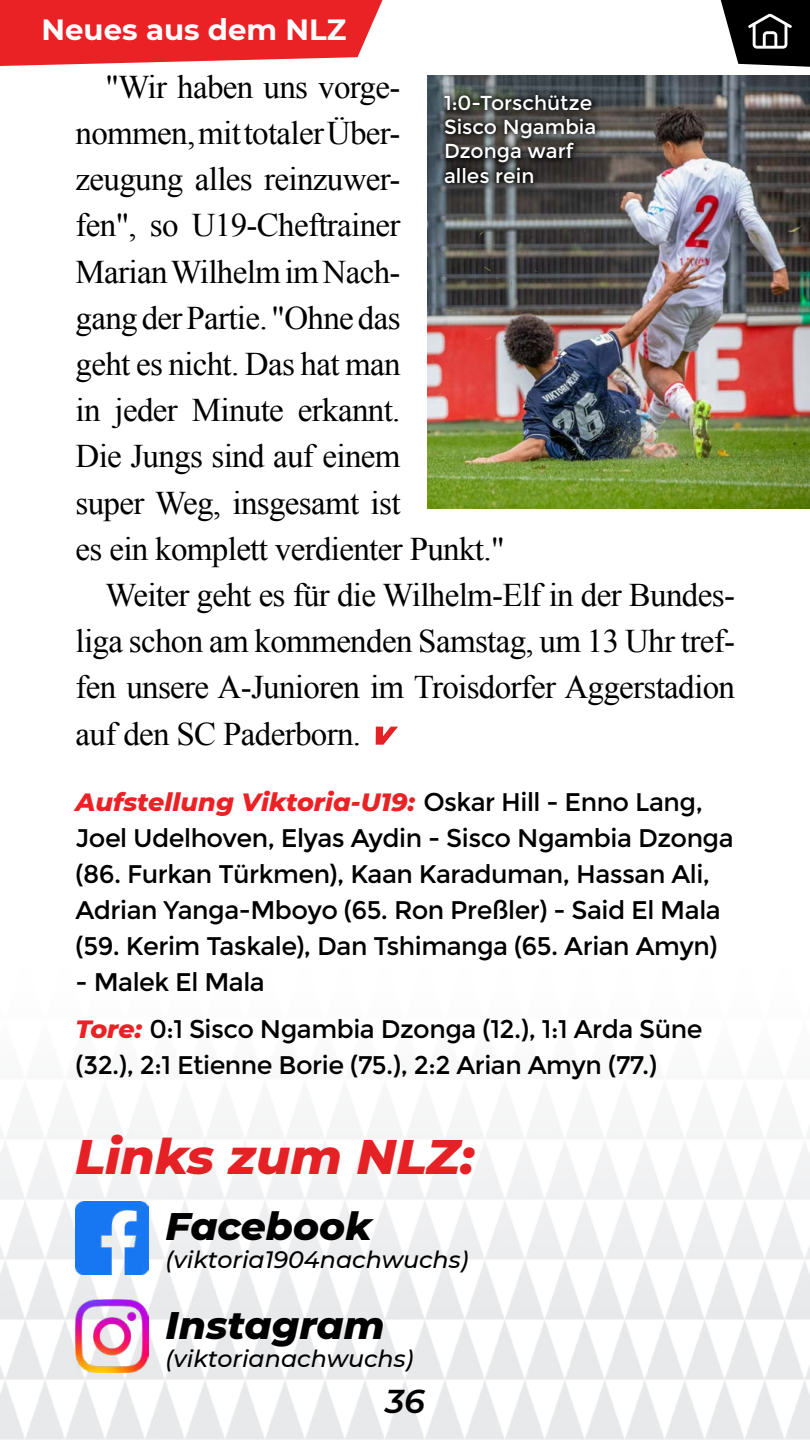
<style>
.page{position:relative;width:810px;height:1440px;background:#fff}
.page>*{position:absolute;margin:0;border:0;box-sizing:border-box;transform-origin:0 0}
.t1{font:italic 800 49.5px "Montserrat";color:#e52125}
.t2{font:italic 800 39.22px "Montserrat";color:#000}
.t3{font:33px "Times New Roman";letter-spacing:-.02em;color:#000}
.t4{font:italic 600 33px "Montserrat";color:#000}
.t5{font:700 29.25px "Montserrat";color:#fff}
.t6{font:25.5px/36px "Montserrat";letter-spacing:-.02em;color:#000}
.t7{font:italic 500 23.77px "Montserrat";color:#000}
.t8{font:20.25px/24.3px "Montserrat";color:#fff}
.s1{font-weight:800;font-style:italic;color:#eb2225}
</style>
<div class="page">
<img style="left:0;top:1120px;width:810px;height:320px">
<svg style="left:376px;top:727px;width:22px;height:18px"></svg>
<img style="left:428px;top:75px;width:382px;height:433px">
<svg style="left:0;top:0;width:382px;height:66px;background:#ec373a"></svg>
<img style="left:75px;top:1202px;width:73px;height:73px">
<img style="left:75px;top:1299px;width:73px;height:73px">
<div style="left:439px;top:88px;width:163px;height:102px;background:#000;opacity:.75"></div>
<svg style="left:721px;top:0;width:89px;height:67px"></svg>
<p class="t5" style="left:42px;top:9px;width:306px">Neues aus dem NLZ</p>
<p class="t3" style="left:106px;top:65px;width:296px">"Wir haben uns vorge-</p>
<p class="t3" style="left:76px;top:111px;width:326px">nommen, mit totaler Über-</p>
<p class="t3" style="left:76px;top:157px;width:326px">zeugung alles reinzuwer-</p>
<p class="t3" style="left:76px;top:203px;width:326px">fen", so U19-Cheftrainer</p>
<p class="t3" style="left:76px;top:249px;width:326px">Marian Wilhelm im Nach-</p>
<p class="t3" style="left:76px;top:296px;width:326px">gang der Partie. "Ohne das</p>
<p class="t3" style="left:76px;top:342px;width:327px">geht es nicht. Das hat man</p>
<p class="t3" style="left:76px;top:388px;width:326px">in jeder Minute erkannt.</p>
<p class="t3" style="left:76px;top:434px;width:326px">Die Jungs sind auf einem</p>
<p class="t3" style="left:76px;top:480px;width:326px">super Weg, insgesamt ist</p>
<p class="t3" style="left:76px;top:527px;width:430px">es ein komplett verdienter Punkt."</p>
<p class="t3" style="left:106px;top:573px;width:631px">Weiter geht es für die Wilhelm-Elf in der Bundes-</p>
<p class="t3" style="left:76px;top:619px;width:661px">liga schon am kommenden Samstag, um 13 Uhr tref-</p>
<p class="t3" style="left:76px;top:665px;width:661px">fen unsere A-Junioren im Troisdorfer Aggerstadion</p>
<p class="t3" style="left:76px;top:711px;width:287px">auf den SC Paderborn.</p>
<p class="t8" style="left:444px;top:91px;width:154px">1:0-Torschütze<br>Sisco Ngambia<br>Dzonga warf alles rein</p>
<p class="t6" style="left:76px;top:785px;width:660px"><span class="s1">Aufstellung Viktoria-U19:</span> Oskar Hill - Enno Lang, Joel Udelhoven, Elyas Aydin - Sisco Ngambia Dzonga (86. Furkan Türkmen), Kaan Karaduman, Hassan Ali, Adrian Yanga-Mboyo (65. Ron Preßler) - Said El Mala (59. Kerim Taskale), Dan Tshimanga (65. Arian Amyn)</p>
<p class="t6" style="left:76px;top:960px;width:628px;line-height:46.2px">- Malek El Mala<br><span class="s1">Tore:</span> 0:1 Sisco Ngambia Dzonga (12.), 1:1 Arda Süne</p>
<p class="t6" style="left:76px;top:1047px;width:583px">(32.), 2:1 Etienne Borie (75.), 2:2 Arian Amyn (77.)</p>
<h1 class="t1" style="left:75px;top:1121px;width:401px">Links zum NLZ:</h1>
<p class="t2" style="left:166px;top:1197px;width:207px">Facebook</p>
<p class="t7" style="left:166px;top:1243px;width:305px">(viktoria1904nachwuchs)</p>
<p class="t2" style="left:166px;top:1296px;width:221px">Instagram</p>
<p class="t7" style="left:166px;top:1342px;width:250px">(viktorianachwuchs)</p>
<p class="t4" style="left:385px;top:1378px;width:41px">36</p>
</div>
